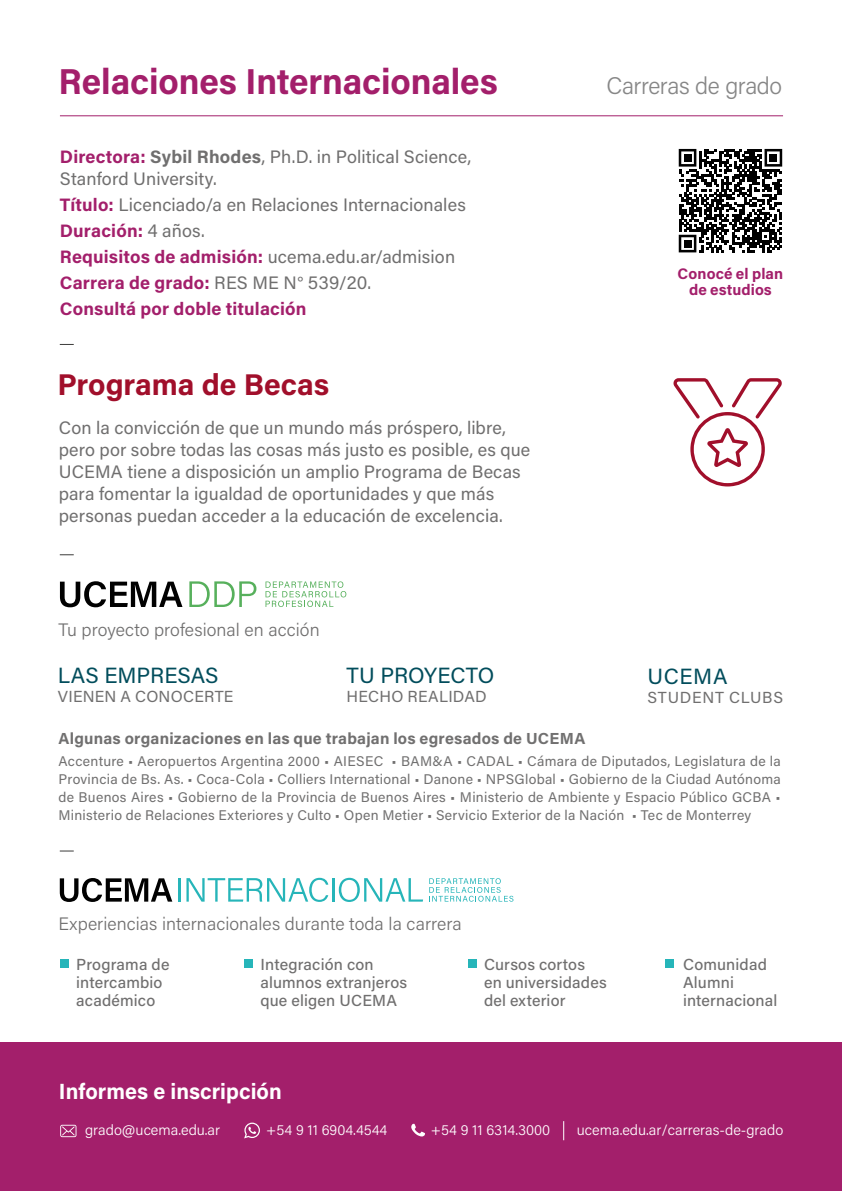
<style>
.page{position:relative;width:842px;height:1191px;background:#fff}
.page>*{position:absolute;margin:0;border:0;box-sizing:border-box;transform-origin:0 0}
.t1{font:700 36px "Acumin Pro";letter-spacing:-.005em;color:#a31f6b}
.t2{font:700 30px "Acumin Pro";letter-spacing:-.005em;color:#a10f2b}
.t3{font:300 24px "Acumin Pro";letter-spacing:-.02em;color:#878787}
.t4{font:22px "Acumin Pro";color:#024d5c}
.t5{font:700 22px "Acumin Pro";letter-spacing:.005em;color:#fff}
.t6{font:18px/22px "Acumin Pro";letter-spacing:.005em;color:#706f6f}
.t7{font:300 18px "Acumin Pro";letter-spacing:.005em;color:#706f6f}
.t8{font:500 16px/18px "Acumin Pro";letter-spacing:.01em;color:#706f6f}
.t9{font:700 16px "Acumin Pro";letter-spacing:.015em;color:#717070}
.t10{font:16px "Acumin Pro";letter-spacing:.015em;color:#706f6f}
.t11{font:16px "Acumin Pro";letter-spacing:.045em;color:#706f6f}
.t12{font:700 15.2px/16.4px "Acumin Pro";letter-spacing:.005em;color:#a31f6b;text-align:center}
.t13{font:300 14.8px "Acumin Pro";color:#fff}
.t14{font:14px/18px "Acumin Pro";letter-spacing:.02em;color:#717070;text-align:justify}
.s1{font-weight:700;color:#a31f6b}
.s2{font-weight:700}
</style>
<div class="page">
<svg style="left:60px;top:850px;width:14px;height:1px"></svg>
<svg style="left:60px;top:554px;width:14px;height:1px"></svg>
<svg style="left:60px;top:344px;width:14px;height:1px"></svg>
<hr style="left:60px;top:115px;width:723px;height:1px;background:#a31f6b">
<svg style="left:60px;top:581px;width:122px;height:26px"></svg>
<svg style="left:266px;top:581px;width:80px;height:26px"></svg>
<svg style="left:189px;top:581px;width:67px;height:26px"></svg>
<svg style="left:673px;top:378px;width:109px;height:108px"></svg>
<div style="left:60px;top:959px;width:9px;height:9px;background:#26b5b9"></div>
<div style="left:468px;top:959px;width:9px;height:9px;background:#26b5b9"></div>
<div style="left:244px;top:959px;width:9px;height:9px;background:#26b5b9"></div>
<div style="left:665px;top:959px;width:9px;height:9px;background:#26b5b9"></div>
<svg style="left:60px;top:878px;width:112px;height:24px"></svg>
<svg style="left:429px;top:878px;width:84px;height:23px"></svg>
<hr style="left:179px;top:878px;width:2px;height:23px;background:#26b5b9">
<svg style="left:186px;top:877px;width:142px;height:25px"></svg>
<hr style="left:332px;top:878px;width:3px;height:23px;background:#26b5b9">
<svg style="left:339px;top:877px;width:84px;height:25px"></svg>
<svg style="left:679px;top:149px;width:103px;height:103px"></svg>
<div style="left:684px;top:240px;width:7px;height:7px;background:#010101"></div>
<div style="left:0;top:1042px;width:842px;height:149px;background:#a31f6b"></div>
<svg style="left:244px;top:1122px;width:16px;height:16px"></svg>
<svg style="left:411px;top:1123px;width:14px;height:14px"></svg>
<svg style="left:60px;top:1124px;width:16px;height:13px"></svg>
<svg style="left:563px;top:1121px;width:1px;height:19px"></svg>
<h1 class="t1" style="left:58px;top:56px;width:441px">Relaciones Internacionales</h1>
<h3 class="t3" style="left:606px;top:69px;width:177px">Carreras de grado</h3>
<p class="t6" style="left:60px;top:145px;width:413px"><span class="s1">Directora:</span> <span class="s2">Sybil Rhodes</span>, Ph.D. in Political Science,<br>Stanford University.</p>
<p class="t6" style="left:60px;top:191px;width:408px;line-height:26px"><span class="s1">Título:</span> Licenciado/a en Relaciones Internacionales <span class="s1">Duración:</span> 4 años.<br><span class="s1">Requisitos de admisión:</span> ucema.edu.ar/admision <span class="s1">Carrera de grado:</span> RES ME N° 539/20.<br><span class="s1">Consultá por doble titulación</span></p>
<h2 class="t2" style="left:57px;top:363px;width:273px">Programa de Becas</h2>
<p class="t6" style="left:59px;top:415px;width:473px">Con la convicción de que un mundo más próspero, libre, pero por sobre todas las cosas más justo es posible, es que UCEMA tiene a disposición un amplio Programa de Becas para fomentar la igualdad de oportunidades y que más personas puedan acceder a la educación de excelencia.</p>
<p class="t7" style="left:58px;top:617px;width:263px">Tu proyecto profesional en acción</p>
<p class="t12" style="left:677px;top:264px;width:107px">Conocé el plan de estudios</p>
<p class="t4" style="left:58px;top:660px;width:162px">LAS EMPRESAS</p>
<p class="t10" style="left:58px;top:685px;width:177px">VIENEN A CONOCERTE</p>
<p class="t4" style="left:347px;top:660px;width:149px">TU PROYECTO</p>
<p class="t10" style="left:347px;top:685px;width:142px">HECHO REALIDAD</p>
<p class="t9" style="left:59px;top:727px;width:528px">Algunas organizaciones en las que trabajan los egresados de UCEMA</p>
<p class="t14" style="left:59px;top:751px;width:724px">Accenture • Aeropuertos Argentina 2000 • AIESEC • BAM&amp;A • CADAL • Cámara de Diputados, Legislatura de la Provincia de Bs. As. • Coca-Cola • Colliers International • Danone • NPSGlobal • Gobierno de la Ciudad Autónoma de Buenos Aires • Gobierno de la Provincia de Buenos Aires • Ministerio de Ambiente y Espacio Público GCBA • Ministerio de Relaciones Exteriores y Culto • Open Metier • Servicio Exterior de la Nación • Tec de Monterrey</p>
<p class="t4" style="left:647px;top:660px;width:82px">UCEMA</p>
<p class="t11" style="left:647px;top:686px;width:137px">STUDENT CLUBS</p>
<p class="t7" style="left:58px;top:911px;width:405px">Experiencias internacionales durante toda la carrera</p>
<p class="t8" style="left:76px;top:955px;width:95px">Programa de intercambio académico</p>
<p class="t8" style="left:484px;top:955px;width:124px">Cursos cortos en universidades del exterior</p>
<p class="t8" style="left:260px;top:955px;width:148px">Integración con alumnos extranjeros que eligen UCEMA</p>
<p class="t8" style="left:683px;top:955px;width:96px">Comunidad<br>Alumni internacional</p>
<p class="t5" style="left:59px;top:1075px;width:224px">Informes e inscripción</p>
<p class="t13" style="left:85px;top:1119px;width:137px">grado@ucema.edu.ar</p>
<p class="t13" style="left:266px;top:1119px;width:122px">+54 9 11 6904.4544</p>
<p class="t13" style="left:431px;top:1119px;width:121px">+54 9 11 6314.3000</p>
<p class="t13" style="left:577px;top:1119px;width:208px">ucema.edu.ar/carreras-de-grado</p>
</div>
